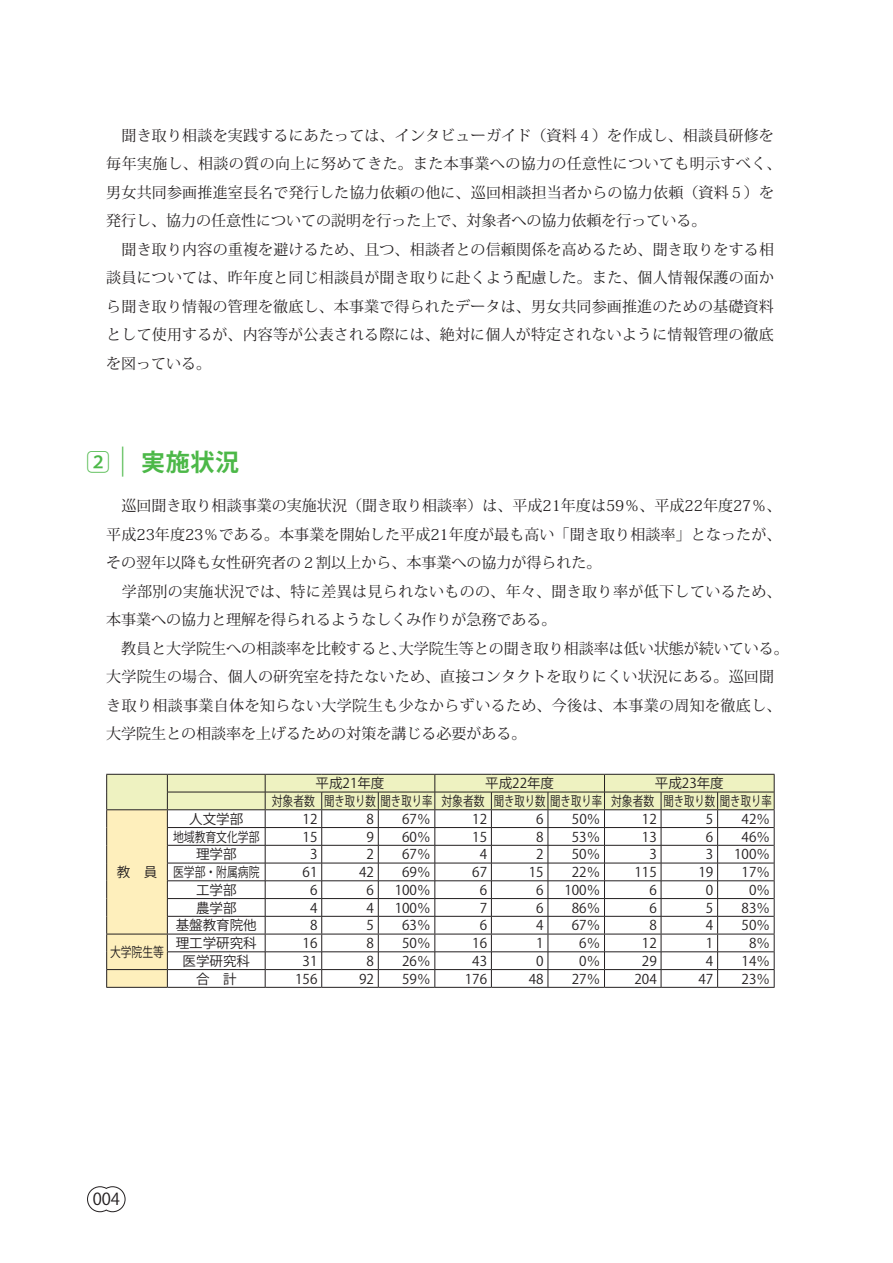
<style>
.page{position:relative;width:893px;height:1263px;background:#fff}
.page>*{position:absolute;margin:0;border:0;box-sizing:border-box;transform-origin:0 0}
.t1{font:700 24px "Koz Go Std";color:#4cb848}
.t2{font:16.5px "Koz Go Std";color:#231f20}
.t3{font:15px/28.5px "Koz Min Std";letter-spacing:.01em;color:#231f20}
.t4{font:13.5px/17.7px "Koz Go Std";color:#231f20}
.t5{font:13.5px "Koz Go Std";color:#231f20;scale:.8 1}
.s1{font-family:"Koz Go Pro";font-weight:500}
.s2{font-size:30px}
</style>
<div class="page">
<svg style="left:87px;top:1186px;width:39px;height:26px"></svg>
<svg style="left:106px;top:774px;width:669px;height:213px"></svg>
<hr style="left:106px;top:987px;width:61px;height:1px;background:#231f20">
<hr style="left:167px;top:987px;width:98px;height:1px;background:#231f20">
<hr style="left:265px;top:987px;width:57px;height:1px;background:#231f20">
<hr style="left:322px;top:987px;width:56px;height:1px;background:#231f20">
<hr style="left:378px;top:987px;width:57px;height:1px;background:#231f20">
<hr style="left:435px;top:987px;width:56px;height:1px;background:#231f20">
<hr style="left:491px;top:987px;width:57px;height:1px;background:#231f20">
<hr style="left:548px;top:987px;width:56px;height:1px;background:#231f20">
<hr style="left:604px;top:987px;width:57px;height:1px;background:#231f20">
<hr style="left:661px;top:987px;width:57px;height:1px;background:#231f20">
<hr style="left:718px;top:987px;width:56px;height:1px;background:#231f20">
<p class="t3" style="left:106px;top:121px;width:677px">　聞き取り相談を実践するにあたっては、インタビューガイド（資料４）を作成し、相談員研修を毎年実施し、相談の質の向上に努めてきた。また本事業への協力の任意性についても明示すべく、男女共同参画推進室長名で発行した協力依頼の他に、巡回相談担当者からの協力依頼（資料５）を発行し、協力の任意性についての説明を行った上で、対象者への協力依頼を行っている。<br>　聞き取り内容の重複を避けるため、且つ、相談者との信頼関係を高めるため、聞き取りをする相談員については、昨年度と同じ相談員が聞き取りに赴くよう配慮した。また、個人情報保護の面から聞き取り情報の管理を徹底し、本事業で得られたデータは、男女共同参画推進のための基礎資料として使用するが、内容等が公表される際には、絶対に個人が特定されないように情報管理の徹底を図っている。</p>
<p class="t1" style="left:86px;top:447px;width:154px"><span class="s1">2</span><span class="s2">︱</span> 実施状況</p>
<p class="t3" style="left:106px;top:492px;width:684px">　巡回聞き取り相談事業の実施状況（聞き取り相談率）は、平成21年度は59％、平成22年度27％、平成23年度23％である。本事業を開始した平成21年度が最も高い「聞き取り相談率」となったが、その翌年以降も女性研究者の２割以上から、本事業への協力が得られた。<br>　学部別の実施状況では、特に差異は見られないものの、年々、聞き取り率が低下しているため、本事業への協力と理解を得られるようなしくみ作りが急務である。<br>　教員と大学院生への相談率を比較すると、大学院生等との聞き取り相談率は低い状態が続いている。大学院生の場合、個人の研究室を持たないため、直接コンタクトを取りにくい状況にある。巡回聞き取り相談事業自体を知らない大学院生も少なからずいるため、今後は、本事業の周知を徹底し、大学院生との相談率を上げるための対策を講じる必要がある。</p>
<p class="t4" style="left:316px;top:775px;width:70px">平成21年度</p>
<p class="t4" style="left:485px;top:775px;width:70px">平成22年度</p>
<p class="t4" style="left:272px;top:775px;width:501px;text-indent:383px">平成23年度<br>対象者数 聞き取り数聞き取り率 対象者数 聞き取り数聞き取り率 対象者数 聞き取り数聞き取り率</p>
<p class="t4" style="left:117px;top:864px;width:42px">教　員</p>
<p class="t5" style="left:110px;top:944px;width:69px">大学院生等</p>
<p class="t4" style="left:189px;top:810px;width:55px">人文学部</p>
<p class="t4" style="left:303px;top:810px;width:16px">12</p>
<p class="t4" style="left:367px;top:810px;width:9px">8</p>
<p class="t4" style="left:402px;top:810px;width:30px">67％</p>
<p class="t4" style="left:472px;top:810px;width:16px">12</p>
<p class="t4" style="left:536px;top:810px;width:9px">6</p>
<p class="t4" style="left:572px;top:810px;width:30px">50％</p>
<p class="t4" style="left:642px;top:810px;width:16px">12</p>
<p class="t4" style="left:706px;top:810px;width:9px">5</p>
<p class="t4" style="left:741px;top:810px;width:30px">42％</p>
<p class="t5" style="left:173px;top:828px;width:109px">地域教育文化学部</p>
<p class="t4" style="left:303px;top:828px;width:16px">15</p>
<p class="t4" style="left:367px;top:828px;width:9px">9</p>
<p class="t4" style="left:402px;top:828px;width:30px">60％</p>
<p class="t4" style="left:472px;top:828px;width:16px">15</p>
<p class="t4" style="left:536px;top:828px;width:9px">8</p>
<p class="t4" style="left:572px;top:828px;width:30px">53％</p>
<p class="t4" style="left:642px;top:828px;width:16px">13</p>
<p class="t4" style="left:706px;top:828px;width:9px">6</p>
<p class="t4" style="left:741px;top:828px;width:30px">46％</p>
<p class="t4" style="left:196px;top:846px;width:42px">理学部</p>
<p class="t4" style="left:310px;top:846px;width:9px">3</p>
<p class="t4" style="left:367px;top:846px;width:9px">2</p>
<p class="t4" style="left:402px;top:846px;width:30px">67％</p>
<p class="t4" style="left:480px;top:846px;width:9px">4</p>
<p class="t4" style="left:536px;top:846px;width:9px">2</p>
<p class="t4" style="left:572px;top:846px;width:30px">50％</p>
<p class="t4" style="left:649px;top:846px;width:9px">3</p>
<p class="t4" style="left:706px;top:846px;width:9px">3</p>
<p class="t4" style="left:734px;top:846px;width:37px">100％</p>
<p class="t5" style="left:173px;top:864px;width:109px">医学部・附属病院</p>
<p class="t4" style="left:303px;top:864px;width:16px">61</p>
<p class="t4" style="left:359px;top:864px;width:16px">42</p>
<p class="t4" style="left:402px;top:864px;width:30px">69％</p>
<p class="t4" style="left:472px;top:864px;width:16px">67</p>
<p class="t4" style="left:529px;top:864px;width:16px">15</p>
<p class="t4" style="left:572px;top:864px;width:30px">22％</p>
<p class="t4" style="left:634px;top:864px;width:24px">115</p>
<p class="t4" style="left:698px;top:864px;width:16px">19</p>
<p class="t4" style="left:741px;top:864px;width:30px">17％</p>
<p class="t4" style="left:196px;top:881px;width:42px">工学部</p>
<p class="t4" style="left:310px;top:881px;width:9px">6</p>
<p class="t4" style="left:367px;top:881px;width:9px">6</p>
<p class="t4" style="left:395px;top:881px;width:37px">100％</p>
<p class="t4" style="left:480px;top:881px;width:9px">6</p>
<p class="t4" style="left:536px;top:881px;width:9px">6</p>
<p class="t4" style="left:564px;top:881px;width:37px">100％</p>
<p class="t4" style="left:649px;top:881px;width:9px">6</p>
<p class="t4" style="left:706px;top:881px;width:9px">0</p>
<p class="t4" style="left:749px;top:881px;width:22px">0％</p>
<p class="t4" style="left:196px;top:899px;width:42px">農学部</p>
<p class="t4" style="left:310px;top:899px;width:9px">4</p>
<p class="t4" style="left:367px;top:899px;width:9px">4</p>
<p class="t4" style="left:395px;top:899px;width:37px">100％</p>
<p class="t4" style="left:480px;top:899px;width:9px">7</p>
<p class="t4" style="left:536px;top:899px;width:9px">6</p>
<p class="t4" style="left:572px;top:899px;width:30px">86％</p>
<p class="t4" style="left:649px;top:899px;width:9px">6</p>
<p class="t4" style="left:706px;top:899px;width:9px">5</p>
<p class="t4" style="left:741px;top:899px;width:30px">83％</p>
<p class="t4" style="left:176px;top:917px;width:82px">基盤教育院他</p>
<p class="t4" style="left:310px;top:917px;width:9px">8</p>
<p class="t4" style="left:367px;top:917px;width:9px">5</p>
<p class="t4" style="left:402px;top:917px;width:30px">63％</p>
<p class="t4" style="left:480px;top:917px;width:9px">6</p>
<p class="t4" style="left:536px;top:917px;width:9px">4</p>
<p class="t4" style="left:572px;top:917px;width:30px">67％</p>
<p class="t4" style="left:649px;top:917px;width:9px">8</p>
<p class="t4" style="left:706px;top:917px;width:9px">4</p>
<p class="t4" style="left:741px;top:917px;width:30px">50％</p>
<p class="t4" style="left:176px;top:935px;width:82px">理工学研究科</p>
<p class="t4" style="left:303px;top:935px;width:16px">16</p>
<p class="t4" style="left:367px;top:935px;width:9px">8</p>
<p class="t4" style="left:402px;top:935px;width:30px">50％</p>
<p class="t4" style="left:472px;top:935px;width:16px">16</p>
<p class="t4" style="left:536px;top:935px;width:9px">1</p>
<p class="t4" style="left:579px;top:935px;width:22px">6％</p>
<p class="t4" style="left:642px;top:935px;width:16px">12</p>
<p class="t4" style="left:706px;top:935px;width:9px">1</p>
<p class="t4" style="left:749px;top:935px;width:22px">8％</p>
<p class="t4" style="left:183px;top:952px;width:69px">医学研究科</p>
<p class="t4" style="left:303px;top:952px;width:16px">31</p>
<p class="t4" style="left:367px;top:952px;width:9px">8</p>
<p class="t4" style="left:402px;top:952px;width:30px">26％</p>
<p class="t4" style="left:472px;top:952px;width:16px">43</p>
<p class="t4" style="left:536px;top:952px;width:9px">0</p>
<p class="t4" style="left:579px;top:952px;width:22px">0％</p>
<p class="t4" style="left:642px;top:952px;width:16px">29</p>
<p class="t4" style="left:706px;top:952px;width:9px">4</p>
<p class="t4" style="left:741px;top:952px;width:30px">14％</p>
<p class="t4" style="left:196px;top:970px;width:42px">合　計</p>
<p class="t4" style="left:295px;top:970px;width:24px">156</p>
<p class="t4" style="left:359px;top:970px;width:16px">92</p>
<p class="t4" style="left:402px;top:970px;width:30px">59％</p>
<p class="t4" style="left:465px;top:970px;width:24px">176</p>
<p class="t4" style="left:529px;top:970px;width:16px">48</p>
<p class="t4" style="left:572px;top:970px;width:30px">27％</p>
<p class="t4" style="left:634px;top:970px;width:24px">204</p>
<p class="t4" style="left:698px;top:970px;width:16px">47</p>
<p class="t4" style="left:741px;top:970px;width:30px">23％</p>
<p class="t2" style="left:93px;top:1189px;width:29px">004</p>
</div>
